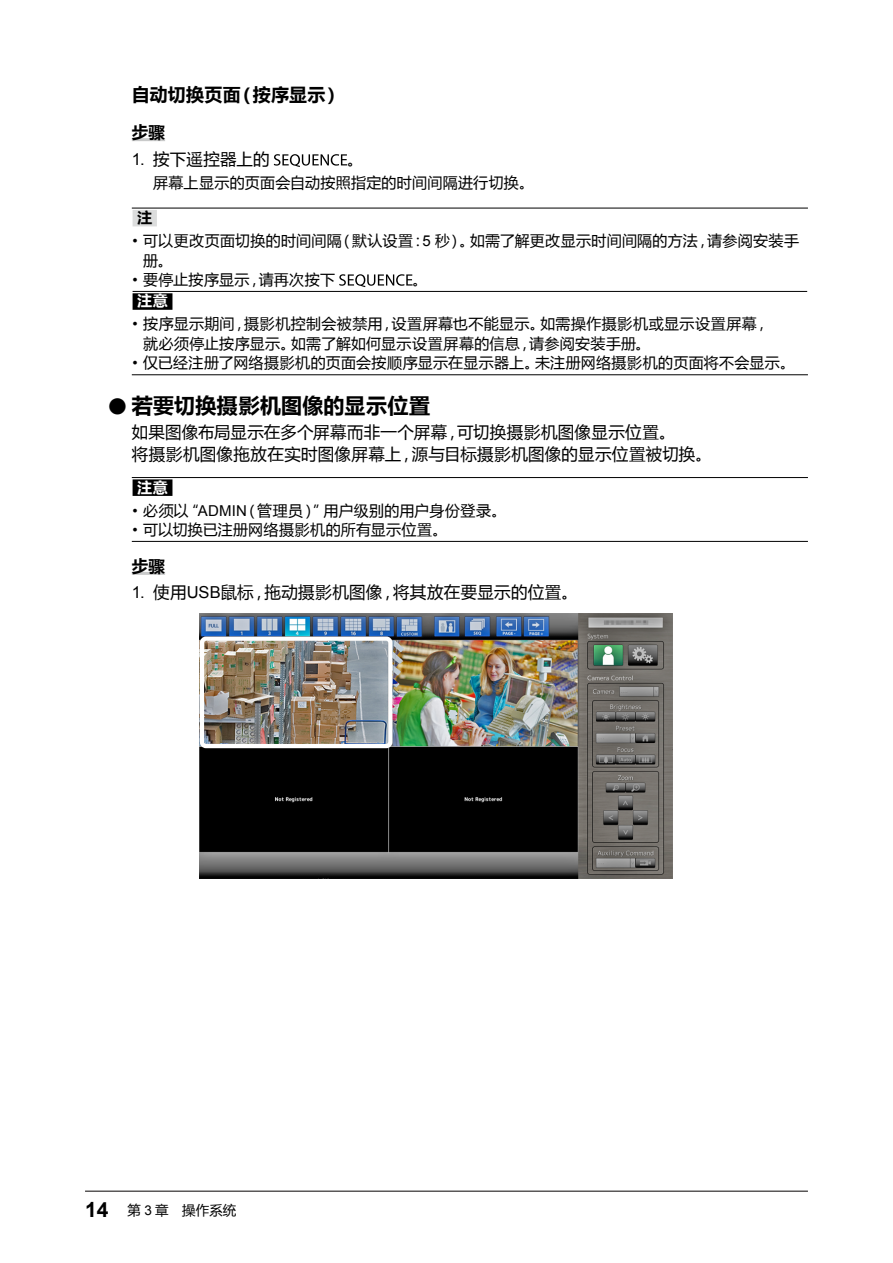
<style>
.page{position:relative;width:893px;height:1263px;background:#fff}
.page>*{position:absolute;margin:0;border:0;box-sizing:border-box;transform-origin:0 0}
.t1{font:700 21px "Microsoft Ya Hei";letter-spacing:.015em;color:#000}
.t2{font:700 18px "Microsoft Ya Hei";letter-spacing:.01em;color:#000}
.t3{font:16.5px/22.5px "Microsoft Ya Hei";letter-spacing:.015em;color:#000}
.t4{font:700 16.5px "Microsoft Ya Hei";color:#000}
.t5{font:15px/19.5px "Microsoft Ya Hei";letter-spacing:.02em;color:#000}
.t6{font:700 15px "Microsoft Ya Hei";color:#fff}
.t7{font:700 15px "Microsoft Ya Hei";color:#000}
.t8{font:13.5px "Microsoft Ya Hei";color:#000}
.s1{font-family:"Arial"}
.s2{font-family:"Arial";font-size:37.8px}
.s3{font-family:"Arial";font-weight:700;font-size:21px}
</style>
<div class="page">
<hr style="left:85px;top:1190px;width:723px;height:2px;background:#595757">
<hr style="left:132px;top:138px;width:33px;height:3px;background:#c9caca">
<hr style="left:132px;top:572px;width:33px;height:3px;background:#c9caca">
<svg style="left:274px;top:154px;width:73px;height:13px"></svg>
<hr style="left:132px;top:208px;width:676px;height:1px;background:#000">
<hr style="left:133px;top:291px;width:674px;height:1px;background:#000">
<hr style="left:132px;top:374px;width:676px;height:1px;background:#000">
<div style="left:133px;top:210px;width:24px;height:16px;background:#dcdddd"></div>
<svg style="left:339px;top:274px;width:74px;height:13px"></svg>
<div style="left:133px;top:293px;width:39px;height:17px;background:#000"></div>
<hr style="left:132px;top:477px;width:676px;height:1px;background:#000">
<hr style="left:132px;top:541px;width:676px;height:1px;background:#000">
<div style="left:133px;top:479px;width:39px;height:17px;background:#000"></div>
<img style="left:200px;top:613px;width:472px;height:266px">
<div style="left:200px;top:636px;width:192px;height:112px;border:4px solid #fff;border-radius:4px"></div>
<p class="t2" style="left:132px;top:81px;width:210px">自动切换页面（按序显示）</p>
<p class="t4" style="left:132px;top:121px;width:35px">步骤</p>
<p class="t3" style="left:132px;top:147px;width:139px"><span class="s1">1.</span> 按下遥控器上的</p>
<p class="t3" style="left:347px;top:147px;width:18px">。</p>
<p class="t5" style="left:153px;top:172px;width:383px">屏幕上显示的页面会自动按照指定的时间间隔进行切换。</p>
<p class="t7" style="left:137px;top:207px;width:16px">注</p>
<p class="t5" style="left:143px;top:230px;width:657px;text-indent:-11px"><span class="s1">•</span> 可以更改页面切换的时间间隔（默认设置：<span class="s1">5</span> 秒）。如需了解更改显示时间间隔的方法，请参阅安装手册。</p>
<p class="t5" style="left:133px;top:269px;width:204px"><span class="s1">•</span> 要停止按序显示，请再次按下</p>
<p class="t5" style="left:413px;top:269px;width:16px">。</p>
<p class="t6" style="left:137px;top:291px;width:32px">注意</p>
<p class="t5" style="left:143px;top:314px;width:628px;text-indent:-11px"><span class="s1">•</span> 按序显示期间，摄影机控制会被禁用，设置屏幕也不能显示。如需操作摄影机或显示设置屏幕，就必须停止按序显示。如需了解如何显示设置屏幕的信息，请参阅安装手册。</p>
<p class="t5" style="left:133px;top:353px;width:664px"><span class="s1">•</span> 仅已经注册了网络摄影机的页面会按顺序显示在显示器上。未注册网络摄影机的页面将不会显示。</p>
<h1 class="t1" style="left:106px;top:391px;width:325px"><span class="s2">●</span>若要切换摄影机图像的显示位置</h1>
<p class="t3" style="left:132px;top:420px;width:582px">如果图像布局显示在多个屏幕而非一个屏幕，可切换摄影机图像显示位置。<br>将摄影机图像拖放在实时图像屏幕上，源与目标摄影机图像的显示位置被切换。</p>
<p class="t6" style="left:137px;top:477px;width:32px">注意</p>
<p class="t5" style="left:133px;top:500px;width:375px"><span class="s1">•</span> 必须以“<span class="s1">ADMIN</span>（管理员）”用户级别的用户身份登录。</p>
<p class="t5" style="left:133px;top:519px;width:316px"><span class="s1">•</span> 可以切换已注册网络摄影机的所有显示位置。</p>
<p class="t4" style="left:132px;top:554px;width:35px">步骤</p>
<p class="t3" style="left:132px;top:581px;width:448px"><span class="s1">1.</span> 使用<span class="s1">USB</span>鼠标，拖动摄影机图像，将其放在要显示的位置。</p>
<p class="t8" style="left:85px;top:1201px;width:153px"><span class="s3">14</span> 第 <span class="s1">3</span> 章　操作系统</p>
</div>
